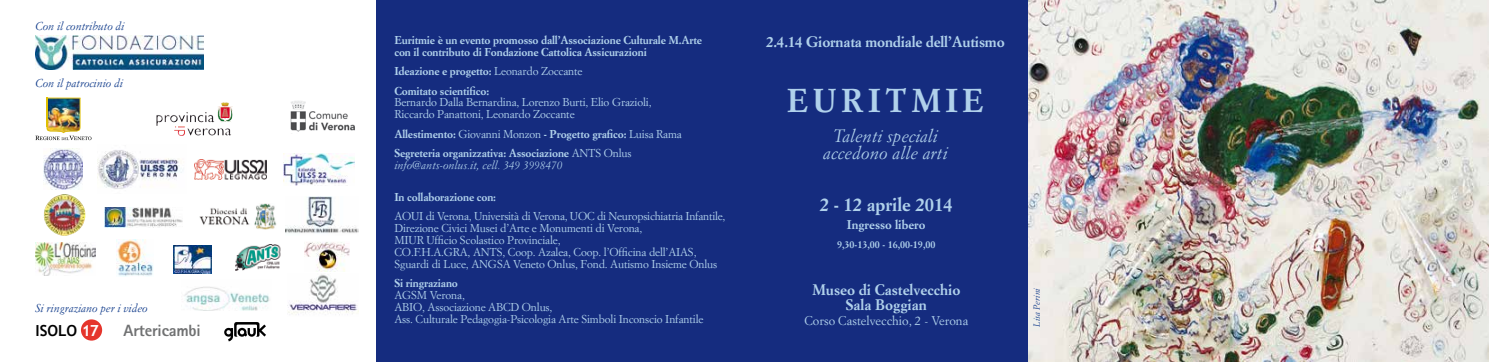
<style>
.page{position:relative;width:1489px;height:362px;background:#fff}
.page>*{position:absolute;margin:0;border:0;box-sizing:border-box;transform-origin:0 0}
.t1{font:700 32.5px "Simoncini Garamond";letter-spacing:.13em;color:#b0d1eb}
.t2{font:700 18.62px "Simoncini Garamond";color:#b0d1eb}
.t3{font:italic 17.5px/17.5px "Simoncini Garamond";letter-spacing:.005em;color:#b0d1eb;text-align:center}
.t4{font:800 16.25px "Rotis Sans Serif";letter-spacing:-.01em;color:#707172}
.t5{font:700 15.25px "Trebuchet MS";color:#000}
.t6{font:700 15px/15px "Simoncini Garamond";color:#b0d1eb;text-align:center}
.t7{font:12.5px "Simoncini Garamond";color:#b0d1eb}
.t8{font:700 12.5px "Simoncini Garamond";color:#b0d1eb}
.t9{font:11.25px/11.9px "Simoncini Garamond";letter-spacing:-.01em;color:#b0d1eb}
.t10{font:700 11.25px/19.4px "Simoncini Garamond";letter-spacing:-.01em;color:#b0d1eb}
.t11{font:italic 11.25px "Simoncini Garamond";color:#0f3a8a}
.t12{font:italic 11.25px "Simoncini Garamond";color:#b0d1eb}
.t13{font:700 10px "Simoncini Garamond";color:#b0d1eb}
.t14{font:italic 8.75px "Simoncini Garamond";color:#0f3a8a}
.s1{color:#fff}
.s2{font-weight:400}
</style>
<div class="page">
<img style="left:1028px;top:0;width:460px;height:361px">
<div style="left:376px;top:0;width:652px;height:361px;background:#152c7f"></div>
<div style="left:81px;top:319px;width:21px;height:21px;background:#e5352c;border-radius:50%"></div>
<img style="left:35px;top:35px;width:169px;height:34px">
<hr style="left:46px;top:97px;width:2px;height:30px;background:#dfbf00">
<hr style="left:47px;top:97px;width:33px;height:1px;background:#dfbf00">
<img style="left:35px;top:98px;width:56px;height:42px">
<svg style="left:218px;top:102px;width:11px;height:8px"></svg>
<img style="left:44px;top:194px;width:41px;height:41px">
<img style="left:44px;top:148px;width:39px;height:42px">
<img style="left:290px;top:101px;width:65px;height:31px">
<svg style="left:224px;top:322px;width:42px;height:19px"></svg>
<img style="left:305px;top:242px;width:45px;height:29px">
<img style="left:105px;top:207px;width:77px;height:20px">
<img style="left:184px;top:286px;width:86px;height:24px">
<img style="left:199px;top:203px;width:78px;height:26px">
<img style="left:287px;top:274px;width:71px;height:41px">
<img style="left:98px;top:150px;width:84px;height:39px">
<img style="left:195px;top:159px;width:72px;height:20px">
<img style="left:283px;top:153px;width:72px;height:32px">
<img style="left:285px;top:197px;width:74px;height:36px">
<img style="left:235px;top:244px;width:46px;height:26px">
<img style="left:117px;top:240px;width:36px;height:36px">
<img style="left:173px;top:245px;width:39px;height:28px">
<img style="left:35px;top:243px;width:61px;height:32px">
<p class="t11" style="left:35px;top:20px;width:90px">Con il contributo di</p>
<p class="t11" style="left:35px;top:76px;width:89px">Con il patrocinio di</p>
<p class="t11" style="left:35px;top:301px;width:114px">Si ringraziano per i video</p>
<h3 class="t5" style="left:35px;top:320px;width:65px">ISOLO <span class="s1">17</span></h3>
<h3 class="t4" style="left:124px;top:319px;width:78px">Artericambi</h3>
<h3 class="t6" style="left:766px;top:34px;width:240px">2.4.14 Giornata mondiale dell’Autismo</h3>
<p class="t10" style="left:394px;top:34px;width:309px;line-height:11.9px">Euritmie è un evento promosso dall’Associazione Culturale M.Arte con il contributo di Fondazione Cattolica Assicurazioni</p>
<p class="t10" style="left:394px;top:62px;width:190px">Ideazione e progetto: <span class="s2">Leonardo Zoccante<br></span>Comitato scientifico:</p>
<p class="t9" style="left:394px;top:96px;width:258px">Bernardo Dalla Bernardina, Lorenzo Burti, Elio Grazioli,<br>Riccardo Panattoni, Leonardo Zoccante</p>
<p class="t10" style="left:394px;top:124px;width:289px">Allestimento: <span class="s2">Giovanni Monzon</span> - Progetto grafico: <span class="s2">Luisa Rama<br></span>Segreteria organizzativa: Associazione <span class="s2">ANTS Onlus</span></p>
<p class="t12" style="left:394px;top:158px;width:169px">info@ants-onlus.it, cell. 349 3998470</p>
<p class="t10" style="left:394px;top:187px;width:103px">In collaborazione con:</p>
<p class="t9" style="left:394px;top:210px;width:332px">AOUI di Verona, Università di Verona, UOC di Neuropsichiatria Infantile, Direzione Civici Musei d’Arte e Monumenti di Verona,<br>MIUR Ufficio Scolastico Provinciale,<br>CO.F.H.A.GRA, ANTS, Coop. Azalea, Coop. l’Officina dell’AIAS, Sguardi di Luce, ANGSA Veneto Onlus, Fond. Autismo Insieme Onlus</p>
<p class="t10" style="left:394px;top:274px;width:65px">Si ringraziano</p>
<p class="t9" style="left:394px;top:289px;width:310px">AGSM Verona,<br>ABIO, Associazione ABCD Onlus,<br>Ass. Culturale Pedagogia-Psicologia Arte Simboli Inconscio Infantile</p>
<p class="t14" style="left:1031px;top:326px;width:40px;rotate:-90deg">Lisa Perini</p>
<h1 class="t1" style="left:787px;top:80px;width:198px">EURITMIE</h1>
<h3 class="t3" style="left:823px;top:126px;width:126px">Talenti speciali accedono alle arti</h3>
<h2 class="t2" style="left:819px;top:192px;width:134px">2 - 12 aprile 2014</h2>
<p class="t8" style="left:847px;top:217px;width:80px">Ingresso libero</p>
<p class="t13" style="left:837px;top:238px;width:100px">9,30-13,00 - 16,00-19,00</p>
<h3 class="t6" style="left:812px;top:282px;width:150px">Museo di Castelvecchio<br>Sala Boggian</h3>
<p class="t7" style="left:804px;top:312px;width:165px">Corso Castelvecchio, 2 - Verona</p>
</div>
